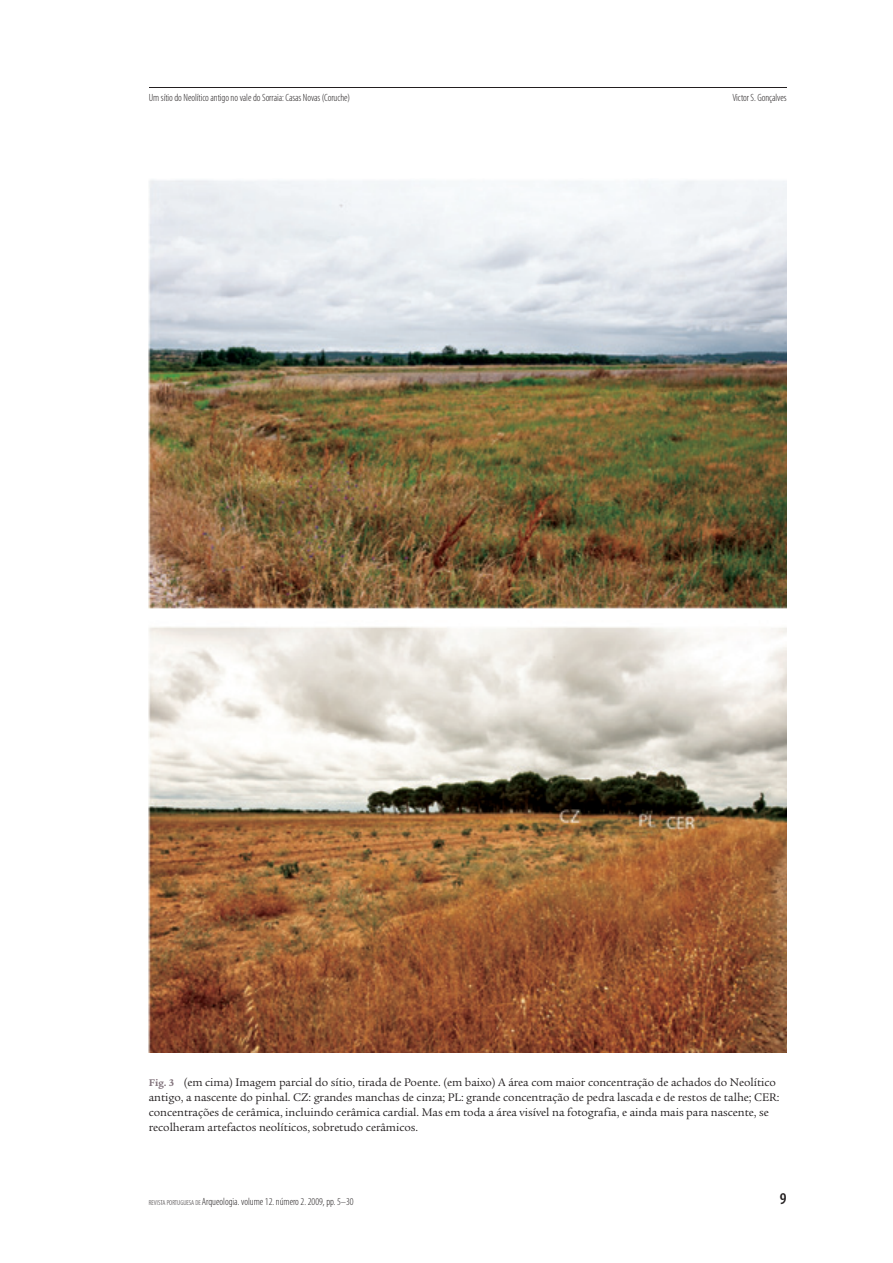
<style>
.page{position:relative;width:893px;height:1263px;background:#fff}
.page>*{position:absolute;margin:0;border:0;box-sizing:border-box;transform-origin:0 0}
.t1{font:600 condensed 16.5px "Myriad Pro";color:#231f20}
.t2{font:12px/15px "Legacy Serif";letter-spacing:-.005em;color:#231f20}
.t3{font:300 condensed 10.5px "Myriad Pro";letter-spacing:-.005em;color:#231f20}
.s1{font-weight:700;font-size:10.5px;color:#80717a}
.s2{font-size:7.2px}
</style>
<div class="page">
<hr style="left:149px;top:88px;width:638px;height:1px;background:#231f20">
<img style="left:149px;top:180px;width:638px;height:872px">
<p class="t3" style="left:149px;top:92px;width:203px">Um sítio do Neolítico antigo no vale do Sorraia: Casas Novas (Coruche)</p>
<p class="t3" style="left:732px;top:92px;width:56px">Victor S. Gonçalves</p>
<p class="t2" style="left:149px;top:1075px;width:632px"><span class="s1">Fig. 3</span> (em cima) Imagem parcial do sítio, tirada de poente. (em baixo) a área com maior concentração de achados do Neolítico antigo, a nascente do pinhal. Cz: grandes manchas de cinza; pl: grande concentração de pedra lascada e de restos de talhe; CEr: concentrações de cerâmica, incluindo cerâmica cardial. Mas em toda a área visível na fotografia, e ainda mais para nascente, se recolheram artefactos neolíticos, sobretudo cerâmicos.</p>
<p class="t3" style="left:149px;top:1195px;width:206px"><span class="s2">REVISTA PORTUGUESA DE</span> Arqueologia. volume 12. número 2. 2009, pp. 5–30</p>
<h1 class="t1" style="left:780px;top:1190px;width:8px">9</h1>
</div>
